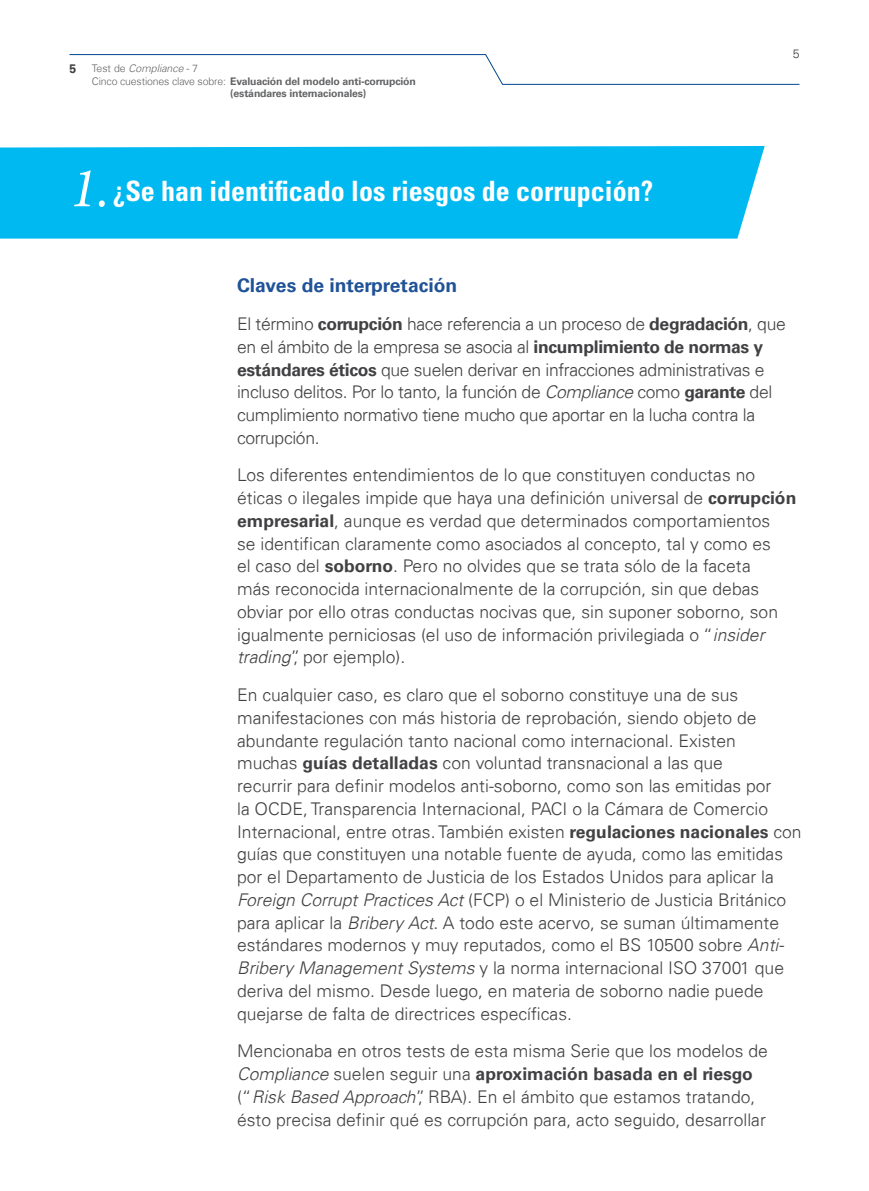
<style>
.page{position:relative;width:869px;height:1191px;background:#fff}
.page>*{position:absolute;margin:0;border:0;box-sizing:border-box;transform-origin:0 0}
.t1{font:700 condensed 28px "Univers LT Std";color:#fff}
.t2{font:700 19.25px "Univers 65";color:#205297}
.t3{font:300 17.5px/22.8px "Univers 45";color:#414042}
.t4{font:300 17.5px/22.8px "Univers 45";letter-spacing:-.02em;color:#414042}
.t5{font:700 17.5px "Univers 65";color:#414042}
.t6{font:700 12.25px "Universfor KPMG";color:#414042}
.t7{font:300 12.25px "Universfor KPMG";color:#414042}
.t8{font:700 10.5px "Universfor KPMG";letter-spacing:-.015em;color:#636466}
.t9{font:italic 300 10.5px "Universfor KPMG";color:#636466}
.s1{font-style:normal}
.s2{font-weight:300}
.s3{font-family:"Minion Pro";font-weight:400;font-style:italic;font-stretch:normal;font-size:56.7px}
.s4{font-family:"Univers 65";font-weight:700}
.s5{font-style:italic}
.s6{font-family:"Univers 45";font-weight:300;font-style:italic}
.s7{font-family:"Univers 45";font-weight:300}
</style>
<div class="page">
<svg style="left:69px;top:54px;width:731px;height:31px"></svg>
<div style="left:0;top:146px;width:764px;height:93px;background:#00b9f1"></div>
<p class="t6" style="left:69px;top:62px;width:8px">5</p>
<p class="t9" style="left:92px;top:62px;width:108px"><span class="s1">Test de</span> Compliance <span class="s1">- 7</span></p>
<p class="t8" style="left:92px;top:75px;width:325px"><span class="s2">Cinco cuestiones clave sobre:</span> Evaluación del modelo anti-corrupción</p>
<p class="t8" style="left:230px;top:87px;width:138px">(estándares internacionales)</p>
<h1 class="t1" style="left:69px;top:174px;width:585px"><span class="s3">1.</span>¿Se han identificado los riesgos de corrupción?</h1>
<p class="t7" style="left:792px;top:46px;width:8px">5</p>
<p class="t2" style="left:237px;top:274px;width:222px">Claves de interpretación</p>
<p class="t4" style="left:237px;top:312px;width:550px">El término <span class="s4">corrupción</span> hace referencia a un proceso de <span class="s4">degradación</span>, que en el ámbito de la empresa se asocia al <span class="s4">incumplimiento de normas y estándares éticos</span> que suelen derivar en infracciones administrativas e incluso delitos. Por lo tanto, la función de <span class="s5">Compliance</span> como <span class="s4">garante</span> del cumplimiento normativo tiene mucho que aportar en la lucha contra la corrupción.</p>
<p class="t3" style="left:237px;top:464px;width:560px">Los diferentes entendimientos de lo que constituyen conductas no éticas o ilegales impide que haya una definición universal de <span class="s4">corrupción empresarial</span>, aunque es verdad que determinados comportamientos<br>se identifican claramente como asociados al concepto, tal y como es<br>el caso del <span class="s4">soborno</span>. Pero no olvides que se trata sólo de la faceta<br>más reconocida internacionalmente de la corrupción, sin que debas obviar por ello otras conductas nocivas que, sin suponer soborno, son igualmente perniciosas (el uso de información privilegiada o “<span class="s5">insider trading</span>”, por ejemplo).</p>
<p class="t3" style="left:237px;top:683px;width:565px">En cualquier caso, es claro que el soborno constituye una de sus manifestaciones con más historia de reprobación, siendo objeto de abundante regulación tanto nacional como internacional. Existen<br>muchas <span class="s4">guías detalladas</span> con voluntad transnacional a las que<br>recurrir para definir modelos anti-soborno, como son las emitidas por<br>la OCDE, Transparencia Internacional, PACI o la Cámara de Comercio Internacional, entre otras. También existen <span class="s4">regulaciones nacionales</span> con guías que constituyen una notable fuente de ayuda, como las emitidas por el Departamento de Justicia de los Estados Unidos para aplicar la <span class="s5">Foreign Corrupt Practices Act</span> (FCP) o el Ministerio de Justicia Británico para aplicar la <span class="s5">Bribery Act</span>. A todo este acervo, se suman últimamente estándares modernos y muy reputados, como el BS 10500 sobre <span class="s5">Anti-Bribery Management Systems</span> y la norma internacional ISO 37001 que deriva del mismo. Desde luego, en materia de soborno nadie puede quejarse de falta de directrices específicas.</p>
<p class="t3" style="left:237px;top:1039px;width:532px">Mencionaba en otros tests de esta misma Serie que los modelos de</p>
<p class="t5" style="left:237px;top:1063px;width:517px"><span class="s6">Compliance</span> <span class="s7">suelen seguir una</span> aproximación basada en el riesgo</p>
<p class="t3" style="left:237px;top:1085px;width:530px">(“<span class="s5">Risk Based Approach</span>”, RBA). En el ámbito que estamos tratando, ésto precisa definir qué es corrupción para, acto seguido, desarrollar</p>
</div>
